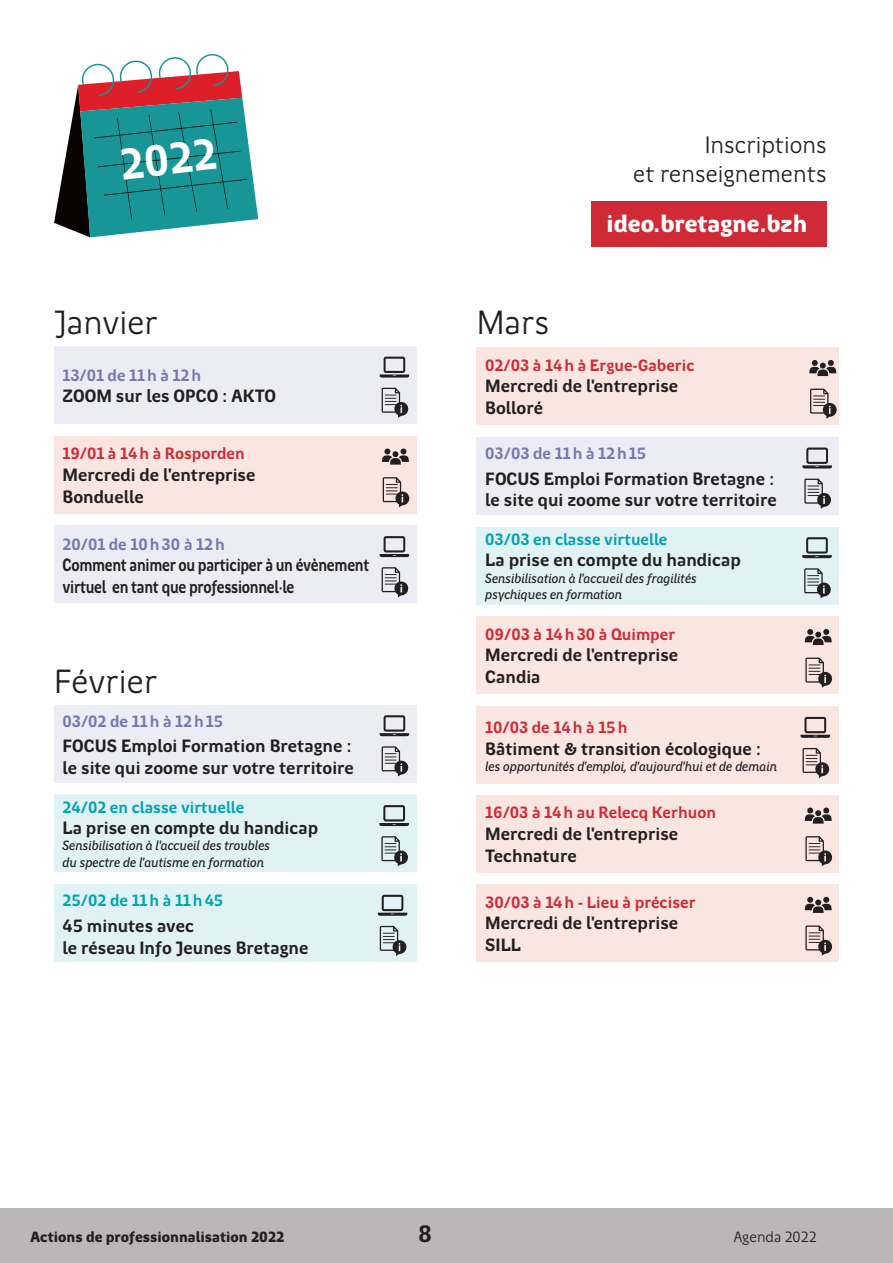
<style>
.page{position:relative;width:893px;height:1263px;background:#fff}
.page>*{position:absolute;margin:0;border:0;box-sizing:border-box;transform-origin:0 0}
.titre_page{font:700 44.25px "Region Bretagne New";color:#fff}
.titre_page-2{font:33.9px "Region Bretagne New";color:#231f20}
.t1{font:900 24.45px "Region Bretagne New";color:#fff}
.titre_page-3{font:24px/28.8px "Region Bretagne New";color:#231f20;text-align:right}
.ACTION_AXE1{font:700 24px "Region Bretagne New";color:#231f20}
.ACTION_AXE1-2{font:700 18px/21.6px "Region Bretagne New";color:#231f20}
.ACTION_AXE1-3{font:700 18px/21.6px "Region Bretagne New";letter-spacing:-.02em;color:#231f20;scale:.84 1}
.ACTION_AXE1-4{font:700 16.5px "Region Bretagne New";color:#cf2a36}
.ACTION_AXE1-5{font:700 16.5px "Region Bretagne New";color:#7578ab}
.ACTION_AXE1-6{font:700 16.5px "Region Bretagne New";color:#00a3b3}
.t2{font:900 15px "Region Bretagne New";color:#231f20}
.titre_page-4{font:15px "Region Bretagne New";color:#231f20}
.ACTION_AXE1-7{font:italic 500 13.5px/16.2px "Region Bretagne New";letter-spacing:-.01em;color:#231f20}
</style>
<div class="page">
<div style="left:0;top:1209px;width:893px;height:54px;background:#bab7b8"></div>
<div style="left:54px;top:526px;width:362px;height:77px;background:#ebecf4"></div>
<svg style="left:382px;top:567px;width:27px;height:30px"></svg>
<svg style="left:380px;top:536px;width:29px;height:21px"></svg>
<div style="left:591px;top:201px;width:236px;height:46px;background:#cf2a36"></div>
<svg style="left:54px;top:54px;width:204px;height:183px"></svg>
<div style="left:54px;top:346px;width:362px;height:77px;background:#ebecf4"></div>
<svg style="left:382px;top:388px;width:27px;height:30px"></svg>
<svg style="left:380px;top:357px;width:29px;height:21px"></svg>
<div style="left:54px;top:436px;width:362px;height:77px;background:#f9e6e0"></div>
<svg style="left:382px;top:448px;width:27px;height:17px"></svg>
<svg style="left:383px;top:477px;width:27px;height:30px"></svg>
<div style="left:477px;top:795px;width:362px;height:77px;background:#f9e6e0"></div>
<svg style="left:805px;top:807px;width:27px;height:17px"></svg>
<svg style="left:805px;top:836px;width:28px;height:30px"></svg>
<div style="left:477px;top:884px;width:362px;height:78px;background:#f9e6e0"></div>
<svg style="left:805px;top:897px;width:27px;height:16px"></svg>
<svg style="left:805px;top:925px;width:28px;height:30px"></svg>
<div style="left:54px;top:705px;width:362px;height:77px;background:#ebecf4"></div>
<svg style="left:382px;top:746px;width:27px;height:30px"></svg>
<svg style="left:380px;top:715px;width:29px;height:21px"></svg>
<div style="left:54px;top:884px;width:362px;height:78px;background:#e1f2f5"></div>
<svg style="left:380px;top:926px;width:27px;height:30px"></svg>
<svg style="left:378px;top:895px;width:29px;height:21px"></svg>
<div style="left:54px;top:795px;width:362px;height:77px;background:#e1f2f5"></div>
<svg style="left:381px;top:836px;width:27px;height:30px"></svg>
<svg style="left:379px;top:805px;width:30px;height:21px"></svg>
<div style="left:477px;top:706px;width:362px;height:78px;background:#f9e6e0"></div>
<svg style="left:802px;top:748px;width:28px;height:30px"></svg>
<svg style="left:800px;top:717px;width:30px;height:21px"></svg>
<div style="left:477px;top:437px;width:362px;height:77px;background:#ebecf4"></div>
<svg style="left:804px;top:479px;width:27px;height:30px"></svg>
<svg style="left:802px;top:448px;width:30px;height:20px"></svg>
<div style="left:477px;top:348px;width:362px;height:77px;background:#f9e6e0"></div>
<svg style="left:809px;top:360px;width:27px;height:16px"></svg>
<svg style="left:810px;top:389px;width:27px;height:30px"></svg>
<div style="left:477px;top:616px;width:362px;height:78px;background:#f9e6e0"></div>
<svg style="left:805px;top:629px;width:27px;height:16px"></svg>
<svg style="left:805px;top:658px;width:28px;height:30px"></svg>
<div style="left:477px;top:527px;width:362px;height:77px;background:#e1f2f5"></div>
<svg style="left:804px;top:568px;width:27px;height:30px"></svg>
<svg style="left:802px;top:537px;width:30px;height:21px"></svg>
<p class="titre_page" style="left:118px;top:140px;width:99px;rotate:-6deg">2022</p>
<p class="titre_page-2" style="left:54px;top:304px;width:105px">Janvier</p>
<p class="ACTION_AXE1-5" style="left:63px;top:366px;width:140px">13/01 de 11h à 12h</p>
<p class="ACTION_AXE1-2" style="left:63px;top:386px;width:215px">ZOOM sur les OPCO : AKTO</p>
<p class="ACTION_AXE1-4" style="left:63px;top:445px;width:184px">19/01 à 14h à Rosporden</p>
<p class="ACTION_AXE1-2" style="left:63px;top:464px;width:194px">Mercredi de l'entreprise<br>Bonduelle</p>
<p class="ACTION_AXE1-5" style="left:63px;top:535px;width:164px">20/01 de 10h30 à 12h</p>
<p class="ACTION_AXE1-3" style="left:63px;top:555px;width:367px">Comment animer ou participer à un évènement virtuel en tant que professionnel·le</p>
<p class="titre_page-2" style="left:54px;top:663px;width:105px">Février</p>
<p class="ACTION_AXE1-5" style="left:63px;top:712px;width:162px">03/02 de 11h à 12h15</p>
<p class="ACTION_AXE1-2" style="left:63px;top:736px;width:293px">FOCUS Emploi Formation Bretagne : le site qui zoome sur votre territoire</p>
<p class="ACTION_AXE1-6" style="left:63px;top:798px;width:183px">24/02 en classe virtuelle</p>
<p class="ACTION_AXE1-2" style="left:63px;top:818px;width:257px">La prise en compte du handicap</p>
<p class="ACTION_AXE1-7" style="left:63px;top:838px;width:209px">Sensibilisation à l'accueil des troubles du spectre de l'autisme en formation</p>
<p class="ACTION_AXE1-6" style="left:63px;top:891px;width:162px">25/02 de 11h à 11h45</p>
<p class="ACTION_AXE1-2" style="left:63px;top:915px;width:247px">45 minutes avec<br>le réseau Info Jeunes Bretagne</p>
<p class="titre_page-3" style="left:633px;top:131px;width:195px">Inscriptions<br>et renseignements</p>
<p class="titre_page-2" style="left:477px;top:304px;width:74px">Mars</p>
<p class="t1" style="left:607px;top:210px;width:202px">ideo.bretagne.bzh</p>
<p class="ACTION_AXE1-4" style="left:485px;top:356px;width:211px">02/03 à 14h à Ergue-Gaberic</p>
<p class="ACTION_AXE1-2" style="left:485px;top:376px;width:194px">Mercredi de l'entreprise<br>Bolloré</p>
<p class="ACTION_AXE1-5" style="left:485px;top:444px;width:162px">03/03 de 11h à 12h15</p>
<p class="ACTION_AXE1-2" style="left:485px;top:468px;width:293px">FOCUS Emploi Formation Bretagne : le site qui zoome sur votre territoire</p>
<p class="ACTION_AXE1-6" style="left:485px;top:530px;width:184px">03/03 en classe virtuelle</p>
<p class="ACTION_AXE1-2" style="left:485px;top:550px;width:257px">La prise en compte du handicap</p>
<p class="ACTION_AXE1-7" style="left:485px;top:570px;width:213px">Sensibilisation à l'accueil des fragilités psychiques en formation</p>
<p class="ACTION_AXE1-4" style="left:485px;top:625px;width:192px">09/03 à 14h30 à Quimper</p>
<p class="ACTION_AXE1-2" style="left:485px;top:645px;width:194px">Mercredi de l'entreprise<br>Candia</p>
<p class="ACTION_AXE1-4" style="left:485px;top:718px;width:144px">10/03 de 14h à 15h</p>
<p class="ACTION_AXE1-2" style="left:485px;top:738px;width:278px">Bâtiment &amp; transition écologique :</p>
<p class="ACTION_AXE1-7" style="left:485px;top:758px;width:293px">les opportunités d'emploi, d'aujourd'hui et de demain</p>
<p class="ACTION_AXE1-4" style="left:485px;top:804px;width:232px">16/03 à 14h au Relecq Kerhuon</p>
<p class="ACTION_AXE1-2" style="left:485px;top:823px;width:194px">Mercredi de l'entreprise<br>Technature</p>
<p class="ACTION_AXE1-4" style="left:485px;top:893px;width:212px">30/03 à 14h - Lieu à préciser</p>
<p class="ACTION_AXE1-2" style="left:485px;top:913px;width:194px">Mercredi de l'entreprise<br>SILL</p>
<p class="t2" style="left:31px;top:1228px;width:255px">Actions de professionnalisation 2022</p>
<p class="ACTION_AXE1" style="left:418px;top:1220px;width:15px">8</p>
<p class="titre_page-4" style="left:734px;top:1228px;width:84px">Agenda 2022</p>
</div>
